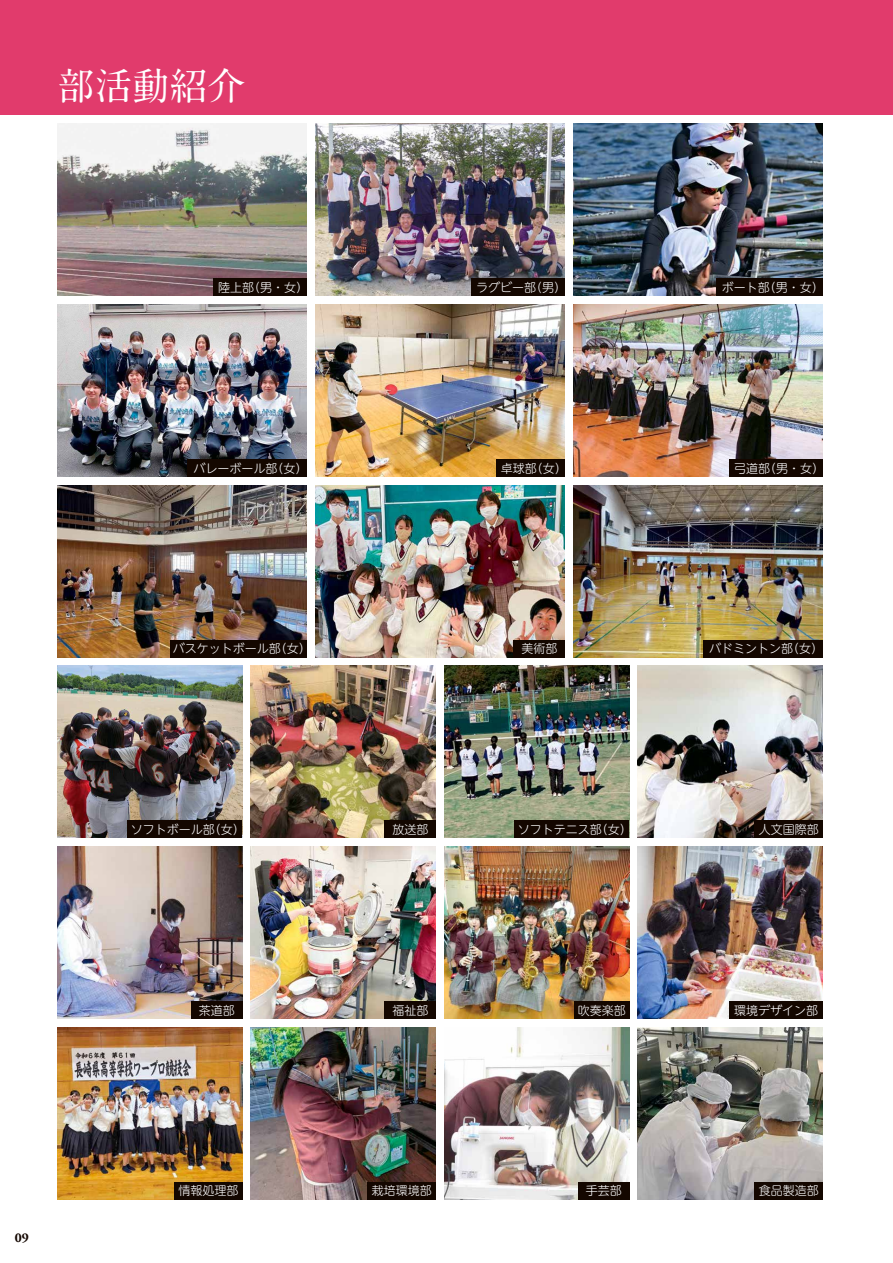
<style>
.page{position:relative;width:893px;height:1263px;background:#fff}
.page>*{position:absolute;margin:0;border:0;box-sizing:border-box;transform-origin:0 0}
.t1{font:700 37.5px "A1 Mincho Std";color:#fff}
.t2{font:700 13.5px "Adobe Garamond Pro";color:#140700}
.t3{font:300 12px "UD Shin M Go Pro";color:#fff}
</style>
<div class="page">
<div style="left:0;top:0;width:893px;height:115px;background:#e13b6c"></div>
<img style="left:57px;top:124px;width:250px;height:172px">
<img style="left:315px;top:124px;width:250px;height:172px">
<img style="left:573px;top:124px;width:250px;height:172px">
<img style="left:57px;top:304px;width:250px;height:173px">
<img style="left:315px;top:304px;width:250px;height:173px">
<img style="left:573px;top:304px;width:250px;height:173px">
<img style="left:57px;top:485px;width:250px;height:172px">
<img style="left:315px;top:485px;width:250px;height:172px">
<img style="left:573px;top:485px;width:250px;height:172px">
<img style="left:57px;top:1027px;width:185px;height:172px">
<img style="left:251px;top:1027px;width:185px;height:172px">
<img style="left:444px;top:1027px;width:185px;height:172px">
<img style="left:444px;top:847px;width:185px;height:172px">
<img style="left:638px;top:847px;width:185px;height:172px">
<img style="left:57px;top:847px;width:185px;height:172px">
<img style="left:251px;top:847px;width:185px;height:172px">
<img style="left:57px;top:666px;width:185px;height:172px">
<img style="left:251px;top:666px;width:185px;height:172px">
<img style="left:444px;top:666px;width:185px;height:172px">
<img style="left:638px;top:666px;width:185px;height:172px">
<div style="left:213px;top:279px;width:94px;height:17px;background:#140700"></div>
<div style="left:471px;top:279px;width:94px;height:17px;background:#140700"></div>
<div style="left:716px;top:279px;width:107px;height:17px;background:#140700"></div>
<div style="left:188px;top:460px;width:119px;height:17px;background:#140700"></div>
<div style="left:497px;top:460px;width:68px;height:17px;background:#140700"></div>
<div style="left:729px;top:460px;width:94px;height:17px;background:#140700"></div>
<div style="left:171px;top:640px;width:136px;height:17px;background:#140700"></div>
<div style="left:514px;top:640px;width:51px;height:17px;background:#140700"></div>
<div style="left:128px;top:821px;width:114px;height:17px;background:#140700"></div>
<div style="left:385px;top:821px;width:51px;height:17px;background:#140700"></div>
<div style="left:514px;top:821px;width:115px;height:17px;background:#140700"></div>
<div style="left:755px;top:821px;width:68px;height:17px;background:#140700"></div>
<div style="left:191px;top:1002px;width:51px;height:17px;background:#140700"></div>
<div style="left:385px;top:1002px;width:51px;height:17px;background:#140700"></div>
<div style="left:574px;top:1002px;width:55px;height:17px;background:#140700"></div>
<div style="left:729px;top:1002px;width:94px;height:17px;background:#140700"></div>
<div style="left:704px;top:640px;width:119px;height:17px;background:#140700"></div>
<div style="left:174px;top:1182px;width:68px;height:17px;background:#140700"></div>
<div style="left:368px;top:1182px;width:68px;height:17px;background:#140700"></div>
<img style="left:638px;top:1027px;width:185px;height:172px">
<div style="left:755px;top:1182px;width:68px;height:17px;background:#140700"></div>
<div style="left:578px;top:1182px;width:51px;height:17px;background:#140700"></div>
<h1 class="t1" style="left:57px;top:55px;width:189px">部活動紹介</h1>
<p class="t2" style="left:15px;top:1229px;width:16px">09</p>
<p class="t3" style="left:218px;top:278px;width:91px">陸上部（男・女）</p>
<p class="t3" style="left:476px;top:278px;width:91px">ラグビー部（男）</p>
<p class="t3" style="left:722px;top:278px;width:104px">ボート部（男・女）</p>
<p class="t3" style="left:193px;top:458px;width:115px">バレーボール部（女）</p>
<p class="t3" style="left:501px;top:458px;width:67px">卓球部（女）</p>
<p class="t3" style="left:734px;top:458px;width:91px">弓道部（男・女）</p>
<p class="t3" style="left:173px;top:639px;width:139px">バスケットボール部（女）</p>
<p class="t3" style="left:521px;top:639px;width:37px">美術部</p>
<p class="t3" style="left:709px;top:639px;width:115px">バドミントン部（女）</p>
<p class="t3" style="left:131px;top:820px;width:115px">ソフトボール部（女）</p>
<p class="t3" style="left:392px;top:820px;width:37px">放送部</p>
<p class="t3" style="left:518px;top:820px;width:115px">ソフトテニス部（女）</p>
<p class="t3" style="left:759px;top:820px;width:61px">人文国際部</p>
<p class="t3" style="left:199px;top:1001px;width:37px">茶道部</p>
<p class="t3" style="left:392px;top:1001px;width:37px">福祉部</p>
<p class="t3" style="left:578px;top:1001px;width:49px">吹奏楽部</p>
<p class="t3" style="left:734px;top:1001px;width:85px">環境デザイン部</p>
<p class="t3" style="left:178px;top:1181px;width:61px">情報処理部</p>
<p class="t3" style="left:372px;top:1181px;width:61px">栽培環境部</p>
<p class="t3" style="left:586px;top:1181px;width:37px">手芸部</p>
<p class="t3" style="left:759px;top:1181px;width:61px">食品製造部</p>
</div>
